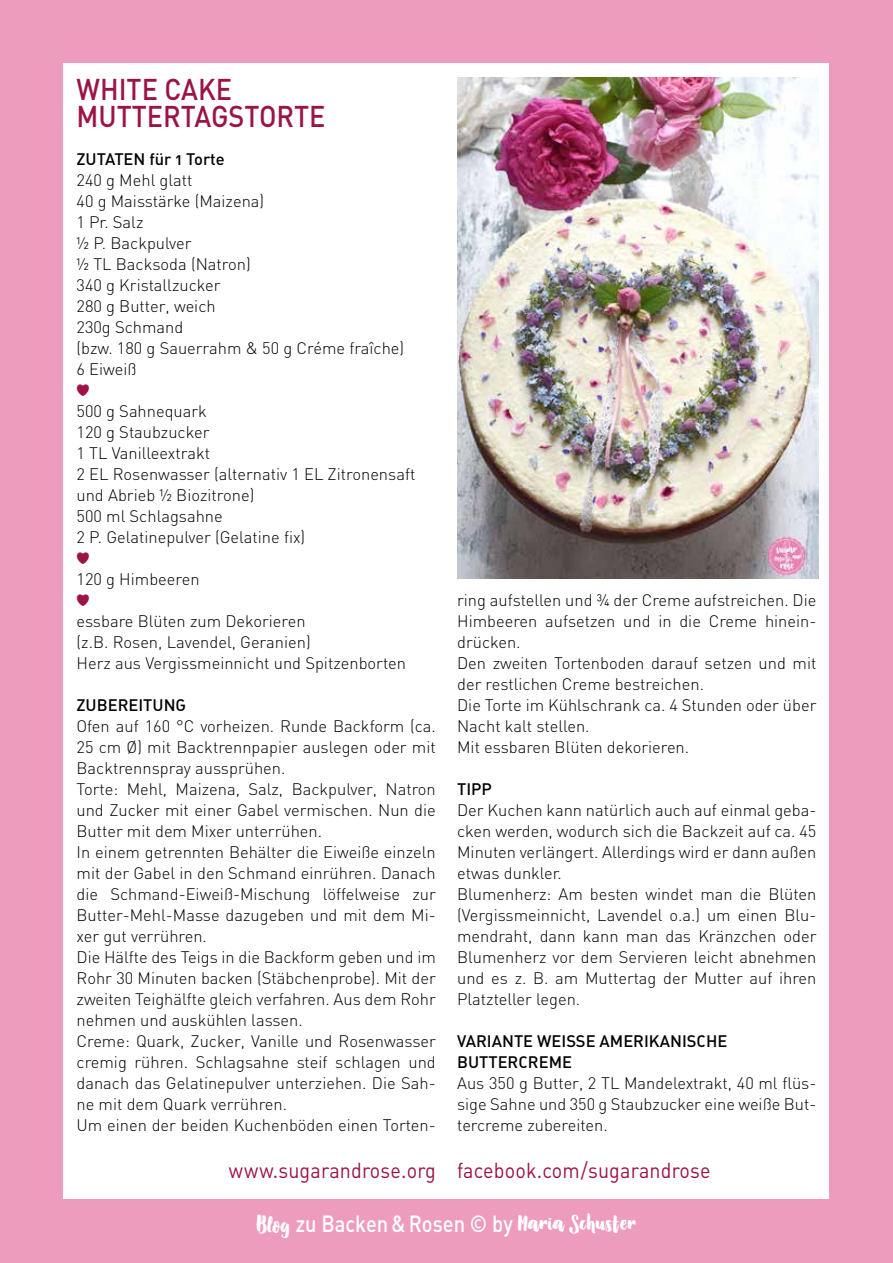
<style>
.page{position:relative;width:893px;height:1263px;background:#ed9cbd}
.page>*{position:absolute;margin:0;border:0;box-sizing:border-box;transform-origin:0 0}
.t1{font:32.7px "Vissal";letter-spacing:.02em;color:#fff;scale:1.1 1}
.t2{font:500 29.7px/27px "DIN";color:#9c1446;scale:.91 1}
.t3{font:21.45px "DIN Regular Alternate";letter-spacing:.01em;color:#9c1446;scale:.92 1}
.t4{font:300 16.5px/21px "DIN";color:#000}
.t5{font:16.5px/21px "DIN Medium Alternate";color:#000}
.t6{font:16.5px "MF Dings 3";color:#9c1446}
</style>
<div class="page">
<div style="left:64px;top:64px;width:765px;height:1135px;background:#fff"></div>
<img style="left:457px;top:77px;width:362px;height:501px">
<h2 class="t2" style="left:77px;top:74px;width:275px">WHITE CAKE<br>MUTTERTAGSTORTE</h2>
<p class="t5" style="left:77px;top:148px;width:150px">ZUTATEN für 1 Torte</p>
<p class="t4" style="left:77px;top:169px;width:329px">240 g Mehl glatt<br>40 g Maisstärke (Maizena)<br>1 Pr. Salz<br>½ P. Backpulver<br>½ TL Backsoda (Natron)<br>340 g Kristallzucker<br>280 g Butter, weich<br>230g Schmand<br>(bzw. 180 g Sauerrahm &amp; 50 g Créme fraîche)<br>6 Eiweiß</p>
<p class="t6" style="left:77px;top:380px;width:15px">g</p>
<p class="t4" style="left:77px;top:400px;width:340px">500 g Sahnequark<br>120 g Staubzucker<br>1 TL Vanilleextrakt<br>2 EL Rosenwasser (alternativ 1 EL Zitronensaft und Abrieb ½ Biozitrone)<br>500 ml Schlagsahne<br>2 P. Gelatinepulver (Gelatine fix)</p>
<p class="t6" style="left:77px;top:548px;width:15px">g</p>
<p class="t4" style="left:77px;top:568px;width:125px">120 g Himbeeren</p>
<p class="t6" style="left:77px;top:590px;width:15px">g</p>
<p class="t4" style="left:77px;top:610px;width:331px">essbare Blüten zum Dekorieren<br>(z.B. Rosen, Lavendel, Geranien)<br>Herz aus Vergissmeinnicht und Spitzenborten</p>
<p class="t5" style="left:77px;top:694px;width:111px">ZUBEREITUNG</p>
<p class="t4" style="left:77px;top:715px;width:361px">Ofen auf 160 °C vorheizen. Runde Backform (ca.<br>25 cm Ø) mit Backtrennpapier auslegen oder mit Backtrennspray aussprühen.<br>Torte: Mehl, Maizena, Salz, Backpulver, Natron und Zucker mit einer Gabel vermischen. Nun die Butter mit dem Mixer unterrühen.<br>In einem getrennten Behälter die Eiweiße einzeln mit der Gabel in den Schmand einrühren. Danach die Schmand-Eiweiß-Mischung löffelweise zur Butter-Mehl-Masse dazugeben und mit dem Mi&shy;xer gut verrühren.<br>Die Hälfte des Teigs in die Backform geben und im Rohr 30 Minuten backen (Stäbchenprobe). Mit der zweiten Teighälfte gleich verfahren. Aus dem Rohr nehmen und auskühlen lassen.<br>Creme: Quark, Zucker, Vanille und Rosenwasser cremig rühren. Schlagsahne steif schlagen und danach das Gelatinepulver unterziehen. Die Sah&shy;ne mit dem Quark verrühren.<br>Um einen der beiden Kuchenböden einen Torten-</p>
<p class="t4" style="left:457px;top:589px;width:361px">ring aufstellen und ¾ der Creme aufstreichen. Die Himbeeren aufsetzen und in die Creme hinein&shy;drücken.<br>Den zweiten Tortenboden darauf setzen und mit der restlichen Creme bestreichen.<br>Die Torte im Kühlschrank ca. 4 Stunden oder über Nacht kalt stellen.<br>Mit essbaren Blüten dekorieren.</p>
<p class="t5" style="left:457px;top:778px;width:36px">TIPP</p>
<p class="t4" style="left:457px;top:799px;width:361px">Der Kuchen kann natürlich auch auf einmal geba&shy;cken werden, wodurch sich die Backzeit auf ca. 45<br>Minuten verlängert. Allerdings wird er dann außen etwas dunkler.<br>Blumenherz: Am besten windet man die Blüten (Vergissmeinnicht, Lavendel o.a.) um einen Blu&shy;mendraht, dann kann man das Kränzchen oder Blumenherz vor dem Servieren leicht abnehmen und es z. B. am Muttertag der Mutter auf ihren Platzteller legen.</p>
<p class="t5" style="left:457px;top:1030px;width:272px">VARIANTE WEISSE AMERIKANISCHE<br>BUTTERCREME</p>
<p class="t4" style="left:457px;top:1072px;width:361px;text-align:justify">Aus 350 g Butter, 2 TL Mandelextrakt, 40 ml flüs&shy;sige Sahne und 350 g Staubzucker eine weiße But&shy;tercreme zubereiten.</p>
<h3 class="t3" style="left:229px;top:1156px;width:525px">www.sugarandrose.org facebook.com/sugarandrose</h3>
<h1 class="t1" style="left:256px;top:1208px;width:346px">Blog <sub>zu</sub> <sub>Backen</sub> <sub>&amp;</sub> <sub>Rosen</sub> <sub>©</sub> <sub>by</sub> Maria Schuster</h1>
</div>
